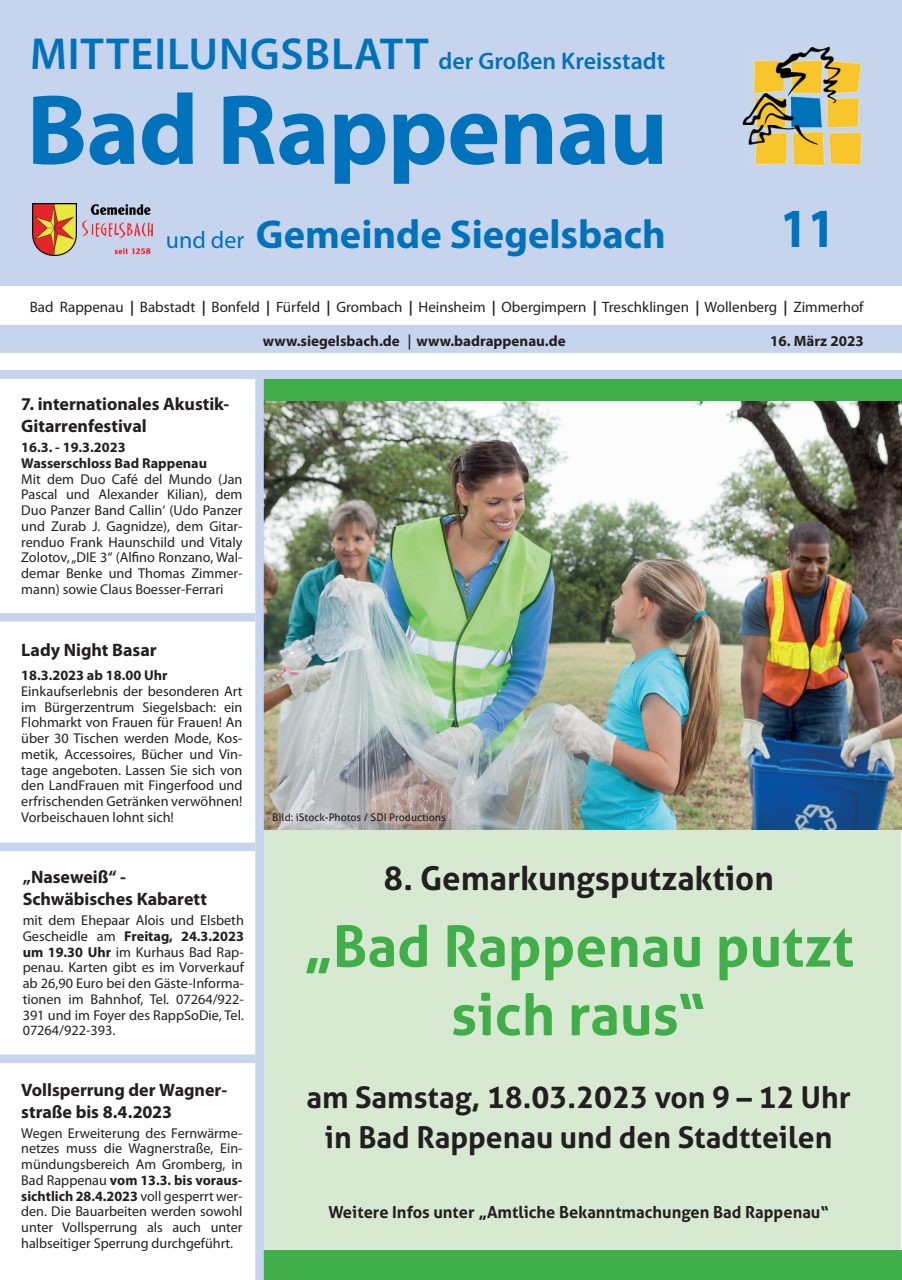
<style>
.page{position:relative;width:902px;height:1280px;background:#fff}
.page>*{position:absolute;margin:0;border:0;box-sizing:border-box;transform-origin:0 0}
.t1{font:700 100.5px "Myriad Pro";letter-spacing:-.01em;color:#0072bc}
.t2{font:700 57px/68.4px "Aller";color:#40ae49;text-align:center}
.t3{font:700 55.5px "Myriad Pro";color:#0072bc;scale:.9 1}
.t4{font:700 40.5px "Myriad Pro";color:#0072bc}
.t5{font:700 33px "Aller";color:#231f20}
.t6{font:700 30px/40.5px "Aller";color:#231f20;text-align:center}
.t7{font:600 24px "Myriad Pro";color:#0072bc}
.t8{font:700 18px/21.8px "Myriad Pro";letter-spacing:-.005em;color:#231f20}
.t9{font:700 16.5px "Aller";color:#231f20}
.t10{font:15px "Myriad Pro";color:#231f20}
.t11{font:700 15px "Myriad Pro";color:#231f20}
.t12{font:14.25px/15.8px "Myriad Pro";color:#231f20;text-align:justify}
.t13{font:700 14.25px/15.8px "Myriad Pro";color:#231f20}
.t14{font:10.5px "Aller";color:#231f20}
.s1{font-size:45px}
.s2{font-weight:400;font-size:24px}
.s3{font-weight:700;font-style:italic}
.s4{font-family:"Futura BT";font-weight:500}
.s5{font-weight:700}
</style>
<div class="page">
<div style="left:258px;top:821px;width:642px;height:459px;background:#d8e9d2"></div>
<div style="left:259px;top:1250px;width:642px;height:30px;background:#40ae49"></div>
<div style="left:259px;top:374px;width:642px;height:30px;background:#40ae49"></div>
<img style="left:264px;top:401px;width:637px;height:428px">
<div style="left:0;top:370px;width:901px;height:9px;background:#c6d5ed"></div>
<div style="left:255px;top:378px;width:9px;height:902px;background:#c6d5ed"></div>
<div style="left:0;top:613px;width:255px;height:8px;background:#c6d5ed"></div>
<div style="left:0;top:843px;width:255px;height:8px;background:#c6d5ed"></div>
<div style="left:0;top:1054px;width:255px;height:9px;background:#c6d5ed"></div>
<div style="left:0;top:326px;width:901px;height:27px;background:#c6d5ed"></div>
<div style="left:0;top:0;width:901px;height:286px;background:#c6d5ed"></div>
<img style="left:33px;top:204px;width:44px;height:51px">
<img style="left:82px;top:204px;width:70px;height:51px">
<img style="left:742px;top:46px;width:119px;height:120px">
<h3 class="t7" style="left:30px;top:45px;width:636px"><span class="s1">MITTEILUNGSBLATT</span> der Großen Kreisstadt</h3>
<h1 class="t1" style="left:27px;top:64px;width:642px">Bad Rappenau</h1>
<h3 class="t4" style="left:166px;top:208px;width:501px"><span class="s2">und der</span> Gemeinde Siegelsbach</h3>
<h3 class="t3" style="left:780px;top:192px;width:63px">11</h3>
<p class="t10" style="left:30px;top:297px;width:835px">Bad Rappenau <span class="s3">|</span> Babstadt <span class="s3">|</span> Bonfeld <span class="s3">|</span> Fürfeld <span class="s3">|</span> Grombach <span class="s3">|</span> Heinsheim <span class="s3">|</span> Obergimpern <span class="s3">|</span> Treschklingen <span class="s3">|</span> Wollenberg <span class="s3">|</span> Zimmerhof</p>
<p class="t11" style="left:263px;top:331px;width:304px">www.siegelsbach.de <span class="s4">|</span> www.badrappenau.de</p>
<p class="t11" style="left:770px;top:331px;width:95px">16. März 2023</p>
<p class="t8" style="left:21px;top:393px;width:209px">7. internationales Akustik-<br>Gitarrenfestival</p>
<p class="t13" style="left:21px;top:439px;width:187px">16.3. - 19.3.2023<br>Wasserschloss Bad Rappenau</p>
<p class="t12" style="left:21px;top:471px;width:223px">Mit dem Duo Café del Mundo (Jan Pascal und Alexander Kilian), dem Duo Panzer Band Callin‘ (Udo Panzer und Zurab J. Gagnidze), dem Gitar&shy;renduo Frank Haunschild und Vitaly Zolotov, „DIE 3“ (Alfino Ronzano, Wal&shy;demar Benke und Thomas Zimmer&shy;mann) sowie Claus Boesser-Ferrari</p>
<p class="t8" style="left:21px;top:638px;width:137px">Lady Night Basar</p>
<p class="t13" style="left:21px;top:667px;width:148px">18.3.2023 ab 18.00 Uhr</p>
<p class="t12" style="left:21px;top:683px;width:223px">Einkaufserlebnis der besonderen Art im Bürgerzentrum Siegelsbach: ein Flohmarkt von Frauen für Frauen! An über 30 Tischen werden Mode, Kos&shy;metik, Accessoires, Bücher und Vin&shy;tage angeboten. Lassen Sie sich von den LandFrauen mit Fingerfood und erfrischenden Getränken verwöhnen!<br>Vorbeischauen lohnt sich!</p>
<p class="t8" style="left:23px;top:866px;width:186px">„Naseweiß“ -<br>Schwäbisches Kabarett</p>
<p class="t12" style="left:23px;top:912px;width:223px">mit dem Ehepaar Alois und Elsbeth Gescheidle am <span class="s5">Freitag, 24.3.2023 um 19.30 Uhr</span> im Kurhaus Bad Rap&shy;penau. Karten gibt es im Vorverkauf ab 26,90 Euro bei den Gäste-Informa&shy;tionen im Bahnhof, Tel. 07264/922- 391 und im Foyer des RappSoDie, Tel.<br>07264/922-393.</p>
<p class="t8" style="left:21px;top:1078px;width:207px">Vollsperrung der Wagner&shy;straße bis 8.4.2023</p>
<p class="t12" style="left:21px;top:1125px;width:223px">Wegen Erweiterung des Fernwärme&shy;netzes muss die Wagnerstraße, Ein&shy;mündungsbereich Am Gromberg, in Bad Rappenau <span class="s5">vom 13.3. bis voraus&shy;sichtlich 28.4.2023</span> voll gesperrt wer&shy;den. Die Bauarbeiten werden sowohl unter Vollsperrung als auch unter halbseitiger Sperrung durchgeführt.</p>
<p class="t14" style="left:272px;top:811px;width:175px">Bild: iStock-Photos / SDI Productions</p>
<h3 class="t5" style="left:383px;top:858px;width:391px">8. Gemarkungsputzaktion</h3>
<h2 class="t2" style="left:303px;top:912px;width:552px">„Bad Rappenau putzt sich raus“</h2>
<h3 class="t6" style="left:306px;top:1077px;width:545px">am Samstag, 18.03.2023 von 9 – 12 Uhr in Bad Rappenau und den Stadtteilen</h3>
<p class="t9" style="left:328px;top:1201px;width:502px">Weitere Infos unter „Amtliche Bekanntmachungen Bad Rappenau“</p>
</div>
